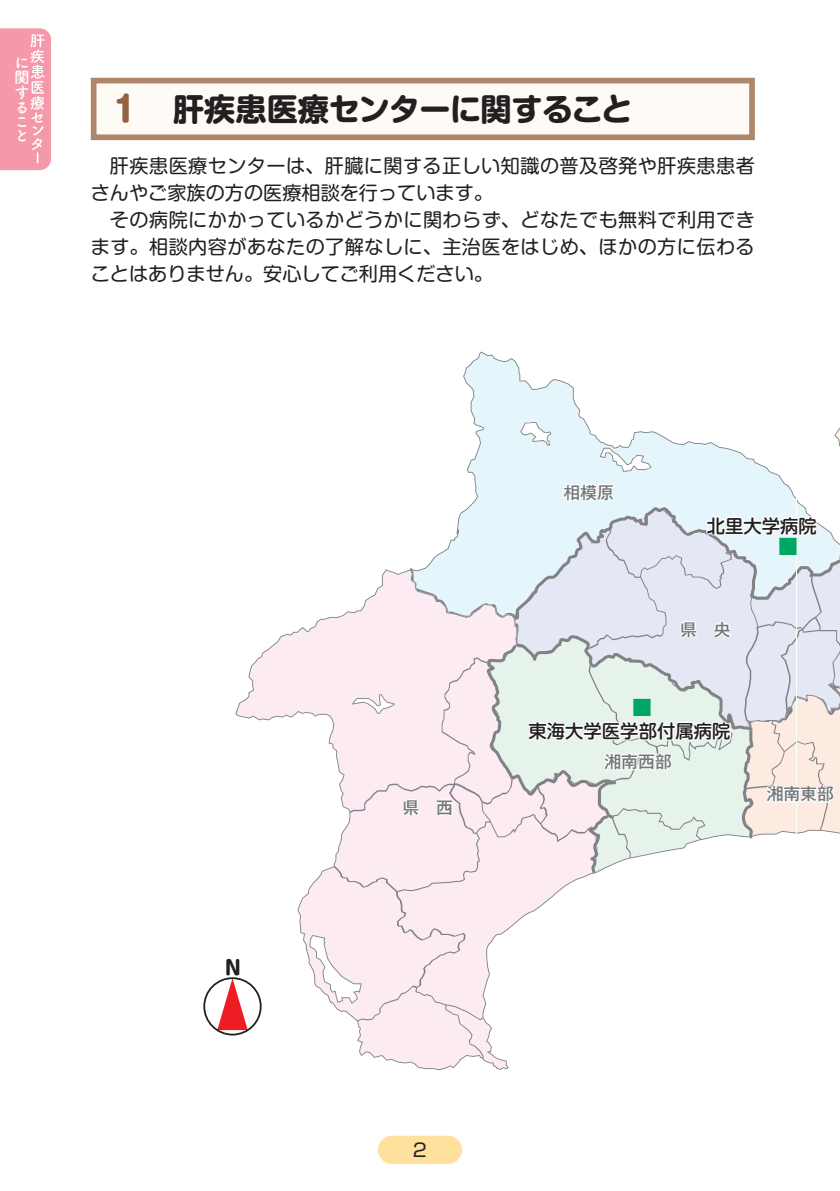
<style>
.page{position:relative;width:840px;height:1191px;background:#fff}
.page>*{position:absolute;margin:0;border:0;box-sizing:border-box;transform-origin:0 0}
.t1{font:700 31.2px "Shin M Go Pr 6";letter-spacing:-.015em;color:#231f20}
.t2{font:700 19.8px "UD Shin M Go Pro De";color:#00a664}
.t3{font:19.2px/27px "Shin M Go Pr 6";letter-spacing:.02em;color:#231f20}
.t4{font:700 19.2px "Shin M Go Pr 6";color:#231f20}
.t5{font:500 18.4px "Shin M Go Pr 6";color:#231f20}
.t6{font:18.4px "Soft Go Std";color:#231f20}
.t7{font:18.4px "Shin Go Pr 6 N";color:#231f20}
.t8{font:500 16.8px "Gothic MB101 Pr 6";color:#76787b}
.t9{font:15.6px/14.8px "Tsuku A Rd Gothic Std B";color:#fff;text-align:justify}
.t10{font:15.6px "Tsuku A Rd Gothic Std B 90 msp RKSJ H";color:#fff}
.s1{font-weight:800;font-size:34px;color:#946241}
</style>
<div class="page">
<div style="left:94px;top:81px;width:657px;height:56px;background:#fefbf6"></div>
<div style="left:91px;top:78px;width:663px;height:62px;border:6px solid #ae876a"></div>
<svg style="left:235px;top:569px;width:361px;height:501px;fill:#fcebf2"></svg>
<svg style="left:399px;top:798px;width:22px;height:20px"></svg>
<svg style="left:217px;top:978px;width:30px;height:52px"></svg>
<div style="left:203px;top:977px;width:58px;height:58px;border:2px solid #231f20;border-radius:50%"></div>
<svg style="left:434px;top:352px;width:405px;height:521px"></svg>
<svg style="left:0;top:28px;width:51px;height:142px;background:#f5a1b1"></svg>
<div style="left:378px;top:1135px;width:83px;height:29px;background:#ffe09d;border-radius:14px"></div>
<p class="t10" style="left:14px;top:50px;width:17px">に</p>
<p class="t9" style="left:12px;top:53px;width:16px">に関すること</p>
<p class="t10" style="left:14px;top:65px;width:17px">関</p>
<p class="t10" style="left:14px;top:80px;width:17px">す</p>
<p class="t10" style="left:14px;top:95px;width:17px">る</p>
<p class="t10" style="left:14px;top:109px;width:17px">こ</p>
<p class="t10" style="left:14px;top:123px;width:17px">と</p>
<h1 class="t1" style="left:106px;top:82px;width:525px"><span class="s1">１</span>　肝疾患医療センターに関すること</h1>
<p class="t3" style="left:89px;top:151px;width:665px;text-indent:19px">肝疾患医療センターは、肝臓に関する正しい知識の普及啓発や肝疾患患者さんやご家族の方の医療相談を行っています。</p>
<p class="t3" style="left:89px;top:205px;width:665px;text-align:justify;text-indent:19px">その病院にかかっているかどうかに関わらず、どなたでも無料で利用できます。相談内容があなたの了解なしに、主治医をはじめ、ほかの方に伝わることはありません。安心してご利用ください。</p>
<p class="t4" style="left:224px;top:951px;width:18px">N</p>
<p class="t8" style="left:402px;top:793px;width:52px">県　西</p>
<p class="t8" style="left:562px;top:478px;width:52px">相模原</p>
<p class="t2" style="left:631px;top:691px;width:21px">■</p>
<p class="t5" style="left:706px;top:511px;width:112px">北里大学病院</p>
<p class="t5" style="left:706px;top:511px;width:112px">北里大学病院</p>
<p class="t5" style="left:706px;top:511px;width:112px">北里大学病院</p>
<p class="t5" style="left:706px;top:511px;width:112px">北里大学病院</p>
<p class="t2" style="left:777px;top:531px;width:21px">■</p>
<p class="t2" style="left:777px;top:531px;width:21px">■</p>
<p class="t8" style="left:679px;top:615px;width:52px">県　央</p>
<p class="t5" style="left:527px;top:716px;width:204px">東海大学医学部付属病院</p>
<p class="t8" style="left:603px;top:747px;width:69px">湘南西部</p>
<p class="t8" style="left:766px;top:780px;width:69px">湘南東部</p>
<p class="t6" style="left:411px;top:1136px;width:15px">2</p>
<p class="t7" style="left:413px;top:1135px;width:15px">2</p>
</div>
